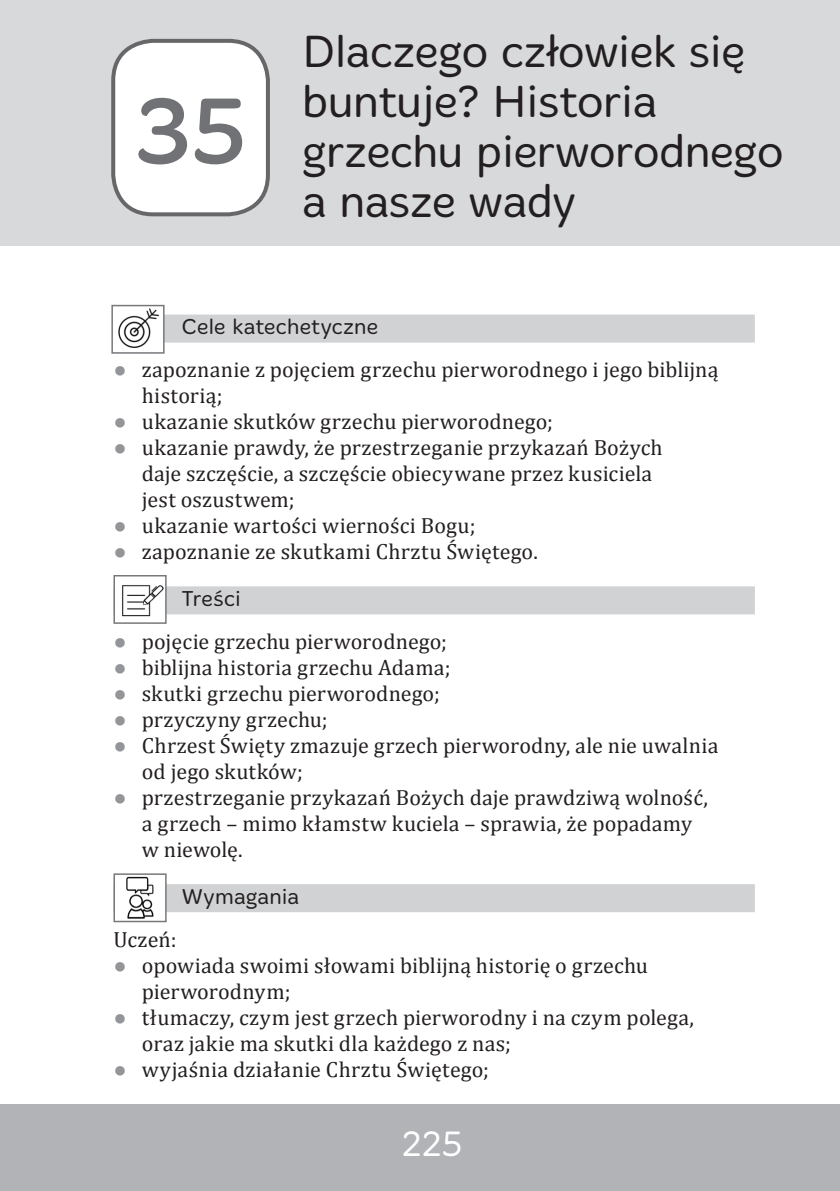
<style>
.page{position:relative;width:840px;height:1191px;background:#fff}
.page>*{position:absolute;margin:0;border:0;box-sizing:border-box;transform-origin:0 0}
.t1{font:96px "Merge";color:#717275}
.t2{font:300 46px/50px "Merge";letter-spacing:-.01em;color:#231f20}
.t3{font:300 36px "Merge";color:#fff}
.t4{font:22px/26px "Cambria";letter-spacing:.01em;color:#231f20}
.t5{font:300 22px "Merge";letter-spacing:.005em;color:#231f20}
.t6{font:16px "Cambria";letter-spacing:.125em;color:#231f20}
.s1{font-family:"Arial";color:#939598}
.s2{font-family:"Merge";font-weight:300}
</style>
<div class="page">
<hr style="left:0;top:1104px;width:1px;height:87px;background:#b2b3b7">
<div style="left:1px;top:1104px;width:838px;height:87px;background:#b2b3b7"></div>
<div style="left:113px;top:314px;width:641px;height:28px;background:#d1d2d4"></div>
<div style="left:113px;top:586px;width:641px;height:28px;background:#d1d2d4"></div>
<div style="left:113px;top:884px;width:641px;height:28px;background:#d1d2d4"></div>
<div style="left:0;top:0;width:839px;height:245px;background:#d8d9db"></div>
<div style="left:113px;top:41px;width:155px;height:173px;background:#fff;border-radius:40px"></div>
<div style="left:111px;top:39px;width:159px;height:177px;border:4px solid #67676a;border-radius:40px"></div>
<div style="left:112px;top:305px;width:52px;height:48px;background:#fff"></div>
<img style="left:118px;top:308px;width:41px;height:40px">
<div style="left:111px;top:305px;width:53px;height:49px;border:2px solid #76787b"></div>
<div style="left:114px;top:576px;width:52px;height:47px;background:#fff"></div>
<img style="left:122px;top:585px;width:41px;height:32px">
<div style="left:113px;top:575px;width:53px;height:49px;border:2px solid #76787b"></div>
<div style="left:114px;top:874px;width:52px;height:47px;background:#fff"></div>
<img style="left:126px;top:876px;width:28px;height:43px">
<div style="left:113px;top:873px;width:53px;height:49px;border:2px solid #76787b"></div>
<p class="t1" style="left:135px;top:77px;width:112px">35</p>
<p class="t2" style="left:302px;top:27px;width:482px">Dlaczego człowiek się buntuje? Historia grzechu pierworodnego a nasze wady</p>
<p class="t6" style="left:308px;top:58px;width:259px">Dział IV – Przepraszam Jezusa</p>
<p class="t5" style="left:181px;top:314px;width:198px">Cele katechetyczne</p>
<p class="t4" style="left:142px;top:356px;width:578px;text-indent:-28px"><span class="s1">●</span> zapoznanie z pojęciem grzechu pierworodnego i jego biblijną historią;</p>
<p class="t4" style="left:113px;top:408px;width:441px"><span class="s1">●</span> ukazanie skutków grzechu pierworodnego;</p>
<p class="t4" style="left:142px;top:434px;width:522px;text-indent:-28px"><span class="s1">●</span> ukazanie prawdy, że przestrzeganie przykazań Bożych daje szczęście, a szczęście obiecywane przez kusiciela jest oszustwem;</p>
<p class="t4" style="left:113px;top:512px;width:363px"><span class="s1">●</span> ukazanie wartości wierności Bogu;</p>
<p class="t4" style="left:181px;top:528px;width:357px;line-height:46.6px;text-indent:-68px"><span class="s1">●</span> zapoznanie ze skutkami Chrztu Świętego.<br><span class="s2">Treści</span></p>
<p class="t4" style="left:113px;top:628px;width:335px"><span class="s1">●</span> pojęcie grzechu pierworodnego;</p>
<p class="t4" style="left:113px;top:654px;width:338px"><span class="s1">●</span> biblijna historia grzechu Adama;</p>
<p class="t4" style="left:113px;top:680px;width:327px"><span class="s1">●</span> skutki grzechu pierworodnego;</p>
<p class="t4" style="left:113px;top:706px;width:216px"><span class="s1">●</span> przyczyny grzechu;</p>
<p class="t4" style="left:142px;top:732px;width:577px;text-indent:-28px"><span class="s1">●</span> Chrzest Święty zmazuje grzech pierworodny, ale nie uwalnia od jego skutków;</p>
<p class="t4" style="left:142px;top:784px;width:567px;text-indent:-28px"><span class="s1">●</span> przestrzeganie przykazań Bożych daje prawdziwą wolność, a grzech – mimo kłamstw kuciela – sprawia, że popadamy w niewolę.</p>
<p class="t5" style="left:181px;top:883px;width:119px">Wymagania</p>
<p class="t4" style="left:113px;top:926px;width:65px">Uczeń:</p>
<p class="t4" style="left:142px;top:952px;width:507px;text-indent:-28px"><span class="s1">●</span> opowiada swoimi słowami biblijną historię o grzechu pierworodnym;</p>
<p class="t4" style="left:142px;top:1004px;width:553px;text-indent:-28px"><span class="s1">●</span> tłumaczy, czym jest grzech pierworodny i na czym polega, oraz jakie ma skutki dla każdego z nas;</p>
<p class="t4" style="left:113px;top:1056px;width:377px"><span class="s1">●</span> wyjaśnia działanie Chrztu Świętego;</p>
<p class="t3" style="left:401px;top:1122px;width:62px">225</p>
</div>
